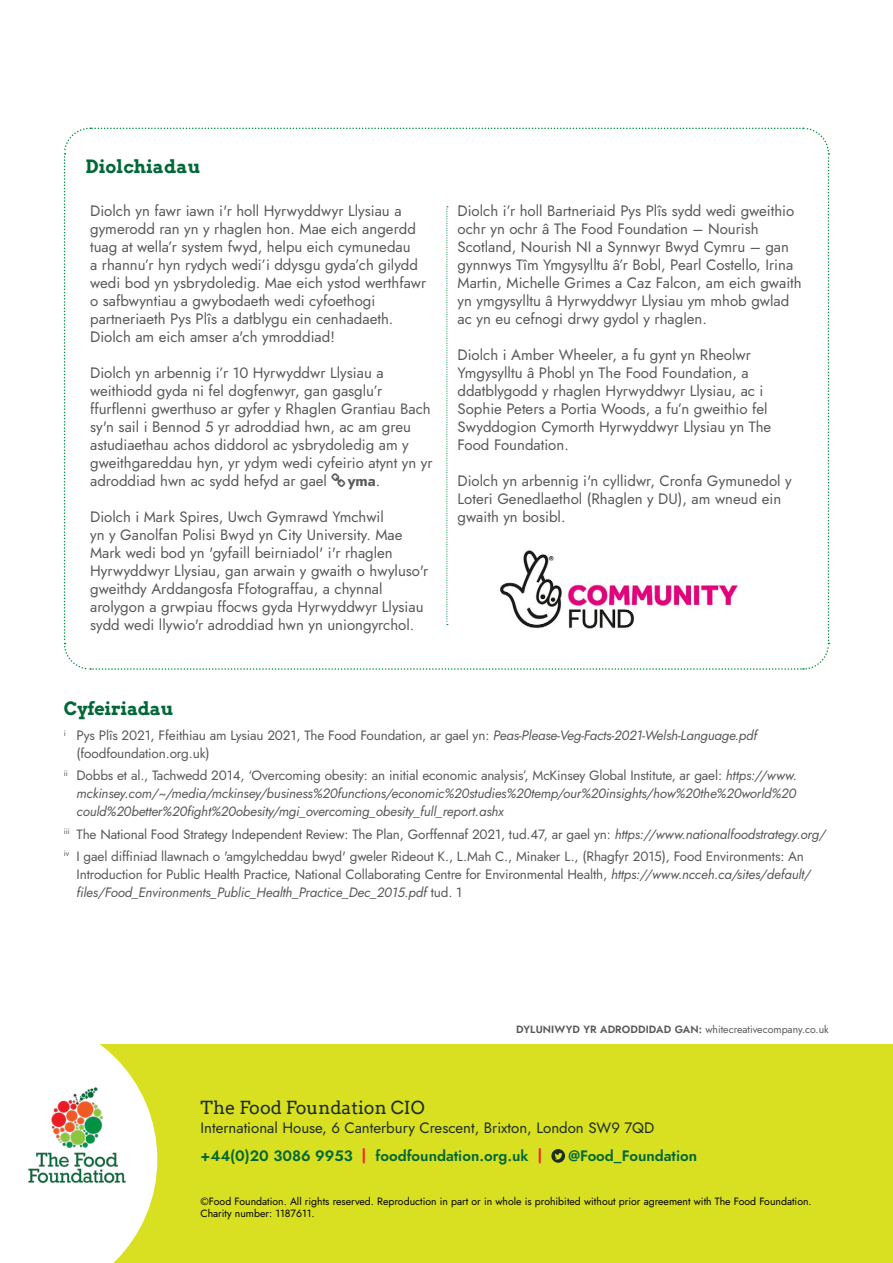
<style>
.page{position:relative;width:893px;height:1263px;background:#fff}
.page>*{position:absolute;margin:0;border:0;box-sizing:border-box;transform-origin:0 0}
.t1{font:700 18px "Arvo";letter-spacing:-.01em;color:#006837}
.t2{font:18px "Arvo";color:#1c2d24}
.t3{font:15px/18px "Jost";color:#58595b}
.t4{font:15px/28px "Jost";color:#1c2d24}
.t5{font:600 15px "Jost";color:#006837}
.t6{font:700 15px "Jost";color:#58595b}
.t7{font:italic 13.5px/18px "Jost";letter-spacing:-.01em;color:#58595b;text-align:justify}
.t8{font:13.5px/18px "Jost";letter-spacing:-.01em;color:#58595b}
.t9{font:10.5px/12px "Jost";color:#000}
.t10{font:10.5px "Jost";color:#58595b}
.s1{font-weight:400}
.s2{font-style:italic}
.s3{font-style:normal}
.s4{font-weight:600}
.s5{font-weight:600;color:#006837}
.s6{font-weight:600;color:#ed1d24}
</style>
<div class="page">
<div style="left:0;top:1044px;width:893px;height:219px;background:#d9e021"></div>
<svg style="left:0;top:1044px;width:157px;height:219px;background:#f9fadf"></svg>
<img style="left:26px;top:1083px;width:102px;height:103px">
<svg style="left:551px;top:1149px;width:14px;height:14px"></svg>
<svg style="left:63px;top:127px;width:767px;height:543px"></svg>
<p class="t1" style="left:86px;top:156px;width:116px">Diolchiadau</p>
<p class="t3" style="left:90px;top:202px;width:338px">Diolch yn fawr iawn i'r holl Hyrwyddwyr Llysiau a gymerodd ran yn y rhaglen hon. Mae eich angerdd tuag at wella’r system fwyd, helpu eich cymunedau<br>a rhannu’r hyn rydych wedi’i ddysgu gyda’ch gilydd wedi bod yn ysbrydoledig. Mae eich ystod werthfawr o safbwyntiau a gwybodaeth wedi cyfoethogi partneriaeth Pys Plîs a datblygu ein cenhadaeth.<br>Diolch am eich amser a'ch ymroddiad!</p>
<p class="t3" style="left:90px;top:364px;width:344px">Diolch yn arbennig i’r 10 Hyrwyddwr Llysiau a weithiodd gyda ni fel dogfenwyr, gan gasglu’r ffurflenni gwerthuso ar gyfer y Rhaglen Grantiau Bach sy'n sail i Bennod 5 yr adroddiad hwn, ac am greu astudiaethau achos diddorol ac ysbrydoledig am y gweithgareddau hyn, yr ydym wedi cyfeirio atynt yn yr adroddiad hwn ac sydd hefyd ar gael</p>
<p class="t6" style="left:348px;top:471px;width:34px">yma<span class="s1">.</span></p>
<p class="t3" style="left:90px;top:508px;width:340px">Diolch i Mark Spires, Uwch Gymrawd Ymchwil<br>yn y Ganolfan Polisi Bwyd yn City University. Mae Mark wedi bod yn 'gyfaill beirniadol' i'r rhaglen Hyrwyddwyr Llysiau, gan arwain y gwaith o hwyluso'r gweithdy Arddangosfa Ffotograffau, a chynnal arolygon a grwpiau ffocws gyda Hyrwyddwyr Llysiau sydd wedi llywio'r adroddiad hwn yn uniongyrchol.</p>
<p class="t3" style="left:458px;top:202px;width:346px">Diolch i’r holl Bartneriaid Pys Plîs sydd wedi gweithio ochr yn ochr â The Food Foundation – Nourish Scotland, Nourish NI a Synnwyr Bwyd Cymru – gan gynnwys Tîm Ymgysylltu â’r Bobl, Pearl Costello, Irina Martin, Michelle Grimes a Caz Falcon, am eich gwaith yn ymgysylltu â Hyrwyddwyr Llysiau ym mhob gwlad ac yn eu cefnogi drwy gydol y rhaglen.</p>
<p class="t3" style="left:458px;top:346px;width:315px">Diolch i Amber Wheeler, a fu gynt yn Rheolwr Ymgysylltu â Phobl yn The Food Foundation, a ddatblygodd y rhaglen Hyrwyddwyr Llysiau, ac i Sophie Peters a Portia Woods, a fu’n gweithio fel Swyddogion Cymorth Hyrwyddwyr Llysiau yn The Food Foundation.</p>
<p class="t3" style="left:458px;top:472px;width:336px">Diolch yn arbennig i'n cyllidwr, Cronfa Gymunedol y<br>Loteri Genedlaethol (Rhaglen y DU), am wneud ein gwaith yn bosibl.</p>
<p class="t1" style="left:64px;top:697px;width:111px">Cyfeiriadau</p>
<p class="t8" style="left:77px;top:726px;width:682px;text-indent:-13px"><sup>i</sup> Pys Plîs 2021, Ffeithiau am Lysiau 2021, The Food Foundation, ar gael yn: <span class="s2">Peas-Please-Veg-Facts-2021-Welsh-Language.pdf </span>(foodfoundation.org.uk)</p>
<p class="t7" style="left:77px;top:767px;width:722px;text-indent:-13px"><sup>ii</sup> <span class="s3">Dobbs et al., Tachwedd 2014, ‘Overcoming obesity: an initial economic analysis’, McKinsey Global Institute, ar gael:</span> https://www. mckinsey.com/~/media/mckinsey/business%20functions/economic%20studies%20temp/our%20insights/how%20the%20world%20 could%20better%20fight%20obesity/mgi_overcoming_obesity_full_report.ashx</p>
<p class="t8" style="left:64px;top:823px;width:763px;line-height:22.2px"><sup>iii</sup> The National Food Strategy Independent Review: The Plan, Gorffennaf 2021, tud.47, ar gael yn: <span class="s2">https://www.nationalfoodstrategy.org/ </span><sup>iv</sup> I gael diffiniad llawnach o 'amgylcheddau bwyd' gweler Rideout K., L.Mah C., Minaker L., (Rhagfyr 2015), Food Environments: An</p>
<p class="t7" style="left:77px;top:865px;width:736px"><span class="s3">Introduction for Public Health Practice, National Collaborating Centre for Environmental Health,</span> https://www.ncceh.ca/sites/default/ files/Food_Environments_Public_Health_Practice_Dec_2015.pdf <span class="s3">tud. 1</span></p>
<p class="t10" style="left:516px;top:1022px;width:314px"><span class="s4">DYLUNIWYD YR ADRODDIDAD GAN:</span> whitecreativecompany.co.uk</p>
<p class="t2" style="left:201px;top:1096px;width:226px">The Food Foundation CIO</p>
<p class="t4" style="left:201px;top:1114px;width:455px">International House, 6 Canterbury Crescent, Brixton, London SW9 7QD <span class="s5">+44(0)20 3086 9953</span> <span class="s6">|</span> <span class="s5">foodfoundation.org.uk</span> <span class="s6">|</span></p>
<p class="t5" style="left:568px;top:1146px;width:130px">@Food_Foundation</p>
<p class="t9" style="left:201px;top:1195px;width:613px">©Food Foundation. All rights reserved. Reproduction in part or in whole is prohibited without prior agreement with The Food Foundation.<br>Charity number: 1187611.</p>
</div>
